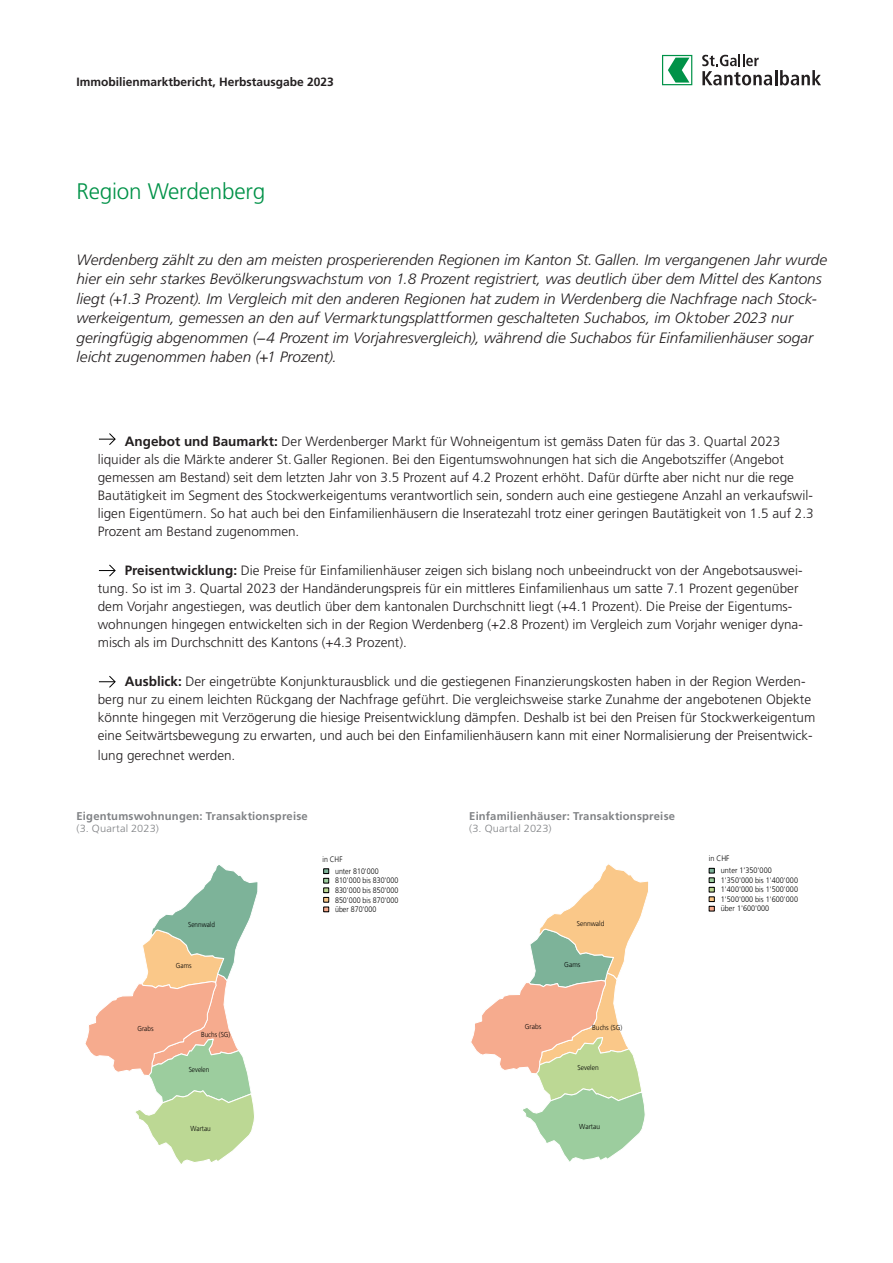
<style>
.page{position:relative;width:893px;height:1263px;background:#fff}
.page>*{position:absolute;margin:0;border:0;box-sizing:border-box;transform-origin:0 0}
._03-Grundschrift-9pt{font:300 22.5px "Frutiger LT Std";letter-spacing:-.01em;color:#009248}
._01-Titel-15pt{font:italic 300 15px/19.5px "Frutiger LT Std";color:#231f20}
.Titel_01{font:300 13.5px/18px "Frutiger LT Std";color:#231f20}
.t1{font:700 12px "Frutiger LT Std";color:#231f20}
._06-Titel_Grafiken{font:700 11.25px "Frutiger LT Std";letter-spacing:.015em;color:#808285}
._06-Titel_Grafiken-2{font:300 10.35px "Frutiger LT Std";letter-spacing:.01em;color:#808285;scale:1.06 1}
.t2{font:300 7.95px/9.4px "Frutiger LT Com";color:#000;scale:.92 1}
.t3{font:300 7.95px/9.6px "Frutiger LT Com";color:#000;scale:.89 1}
.t4{font:300 7.2px "Frutiger LT Com";color:#000;scale:.89 1}
.t5{font:300 7.2px "Frutiger LT Com";color:#000;scale:.92 1}
.s1{font-weight:700}
</style>
<div class="page">
<svg style="left:662px;top:55px;width:30px;height:30px"></svg>
<svg style="left:702px;top:54px;width:119px;height:31px"></svg>
<svg style="left:85px;top:865px;width:173px;height:299px"></svg>
<svg style="left:323px;top:868px;width:6px;height:44px"></svg>
<svg style="left:471px;top:864px;width:178px;height:298px"></svg>
<svg style="left:709px;top:868px;width:6px;height:43px"></svg>
<svg style="left:99px;top:433px;width:17px;height:12px"></svg>
<svg style="left:99px;top:564px;width:17px;height:13px"></svg>
<svg style="left:99px;top:676px;width:17px;height:12px"></svg>
<p class="t1" style="left:77px;top:74px;width:259px">Immobilienmarktbericht, Herbstausgabe 2023</p>
<p class="_03-Grundschrift-9pt" style="left:77px;top:179px;width:190px">Region Werdenberg</p>
<p class="_01-Titel-15pt" style="left:77px;top:250px;width:752px">Werdenberg zählt zu den am meisten prosperierenden Regionen im Kanton St.Gallen. Im vergangenen Jahr wurde hier ein sehr starkes Bevölkerungswachstum von 1.8 Prozent registriert, was deutlich über dem Mittel des Kantons liegt (+1.3 Prozent). Im Vergleich mit den anderen Regionen hat zudem in Werdenberg die Nachfrage nach Stock&shy;werkeigentum, gemessen an den auf Vermarktungsplattformen geschalteten Suchabos, im Oktober 2023 nur geringfügig abgenommen (−4 Prozent im Vorjahresvergleich), während die Suchabos für Einfamilienhäuser sogar leicht zugenommen haben (+1 Prozent).</p>
<p class="Titel_01" style="left:98px;top:432px;width:717px;text-indent:27px"><span class="s1">Angebot und Baumarkt:</span> Der Werdenberger Markt für Wohneigentum ist gemäss Daten für das 3. Quartal 2023 liquider als die Märkte anderer St.Galler Regionen. Bei den Eigentumswohnungen hat sich die Angebotsziffer (Angebot gemessen am Bestand) seit dem letzten Jahr von 3.5 Prozent auf 4.2 Prozent erhöht. Dafür dürfte aber nicht nur die rege Bautätigkeit im Segment des Stockwerkeigentums verantwortlich sein, sondern auch eine gestiegene Anzahl an verkaufswil&shy;ligen Eigentümern. So hat auch bei den Einfamilienhäusern die Inseratezahl trotz einer geringen Bautätigkeit von 1.5 auf 2.3<br>Prozent am Bestand zugenommen.</p>
<p class="Titel_01" style="left:98px;top:561px;width:707px;text-indent:27px"><span class="s1">Preisentwicklung:</span> Die Preise für Einfamilienhäuser zeigen sich bislang noch unbeeindruckt von der Angebotsauswei&shy;tung. So ist im 3. Quartal 2023 der Handänderungspreis für ein mittleres Einfamilienhaus um satte 7.1 Prozent gegenüber dem Vorjahr angestiegen, was deutlich über dem kantonalen Durchschnitt liegt (+4.1 Prozent). Die Preise der Eigentums&shy;wohnungen hingegen entwickelten sich in der Region Werdenberg (+2.8 Prozent) im Vergleich zum Vorjahr weniger dyna&shy;misch als im Durchschnitt des Kantons (+4.3 Prozent).</p>
<p class="Titel_01" style="left:98px;top:673px;width:719px;text-indent:27px"><span class="s1">Ausblick:</span> Der eingetrübte Konjunkturausblick und die gestiegenen Finanzierungskosten haben in der Region Werden&shy;berg nur zu einem leichten Rückgang der Nachfrage geführt. Die vergleichsweise starke Zunahme der angebotenen Objekte könnte hingegen mit Verzögerung die hiesige Preisentwicklung dämpfen. Deshalb ist bei den Preisen für Stockwerkeigentum eine Seitwärtsbewegung zu erwarten, und auch bei den Einfamilienhäusern kann mit einer Normalisierung der Preisentwick-</p>
<p class="Titel_01" style="left:98px;top:746px;width:139px">lung gerechnet werden.</p>
<p class="_06-Titel_Grafiken" style="left:77px;top:809px;width:233px">Eigentumswohnungen: Transaktionspreise</p>
<p class="_06-Titel_Grafiken-2" style="left:77px;top:823px;width:79px">(3. Quartal 2023)</p>
<p class="_06-Titel_Grafiken" style="left:469px;top:809px;width:207px">Einfamilienhäuser: Transaktionspreise</p>
<p class="_06-Titel_Grafiken-2" style="left:469px;top:822px;width:79px">(3. Quartal 2023)</p>
<p class="t3" style="left:335px;top:853px;width:50px;line-height:12.3px;text-indent:-13px">in CHF<br>unter 810'000</p>
<p class="t3" style="left:335px;top:876px;width:73px;text-align:justify">810'000 bis 830'000<br>830'000 bis 850'000<br>850'000 bis 870'000 über 870'000</p>
<p class="t2" style="left:721px;top:852px;width:57px;line-height:12.3px;text-indent:-12px">in CHF<br>unter 1'350'000</p>
<p class="t2" style="left:721px;top:875px;width:85px;text-align:justify">1'350'000 bis 1'400'000<br>1'400'000 bis 1'500'000<br>1'500'000 bis 1'600'000 über 1'600'000</p>
<p class="t4" style="left:188px;top:920px;width:32px">Sennwald</p>
<p class="t5" style="left:577px;top:919px;width:31px">Sennwald</p>
<p class="t4" style="left:176px;top:961px;width:19px">Gams</p>
<p class="t5" style="left:564px;top:960px;width:19px">Gams</p>
<p class="t4" style="left:137px;top:1024px;width:20px">Grabs</p>
<p class="t4" style="left:201px;top:1030px;width:34px">Buchs (SG)</p>
<p class="t5" style="left:525px;top:1022px;width:19px">Grabs</p>
<p class="t5" style="left:592px;top:1023px;width:34px">Buchs (SG)</p>
<p class="t4" style="left:189px;top:1065px;width:25px">Sevelen</p>
<p class="t5" style="left:577px;top:1063px;width:25px">Sevelen</p>
<p class="t4" style="left:190px;top:1124px;width:24px">Wartau</p>
<p class="t5" style="left:579px;top:1122px;width:24px">Wartau</p>
</div>
